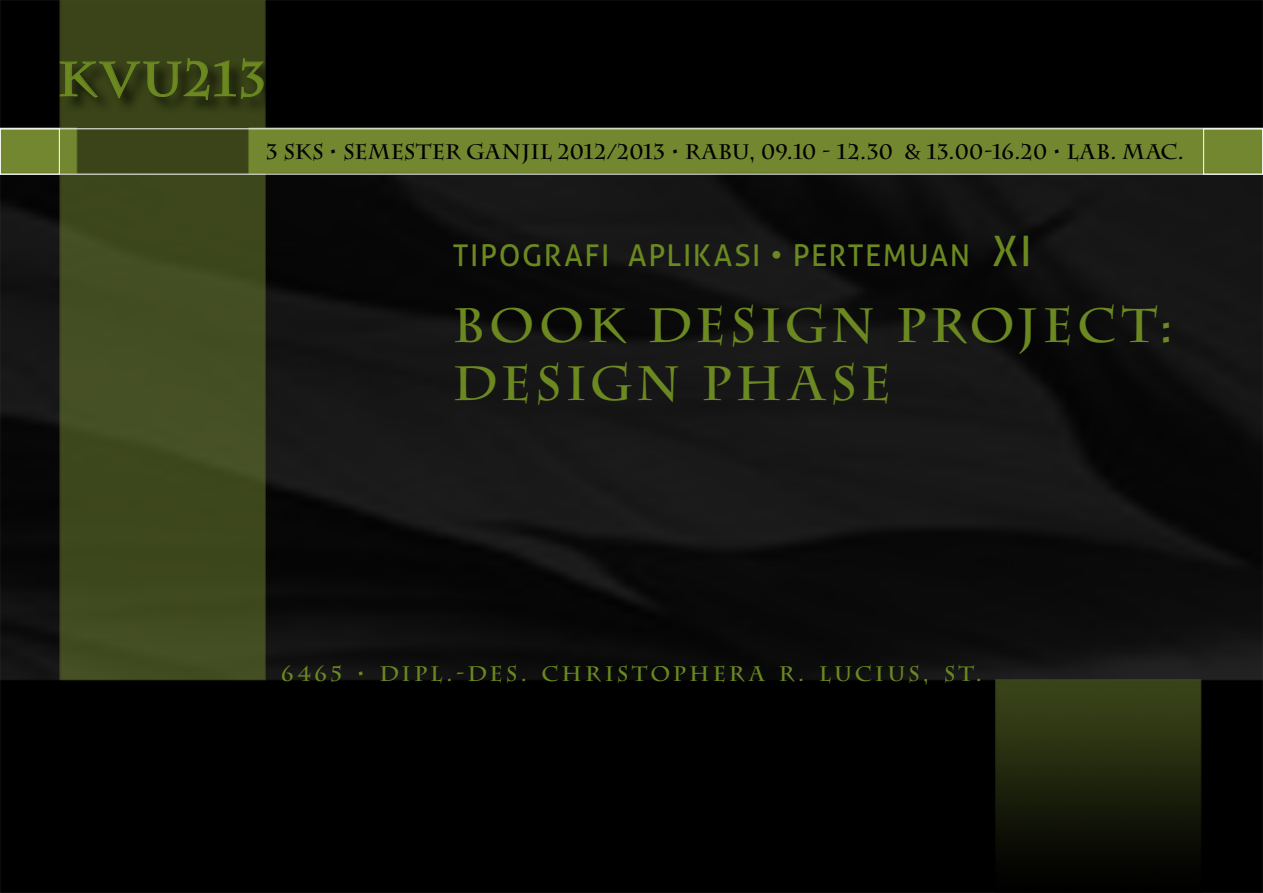
<style>
.page{position:relative;width:1263px;height:893px;background:#fff}
.page>*{position:absolute;margin:0;border:0;box-sizing:border-box;transform-origin:0 0}
.t1{font:700 48px/57.6px "Charlemagne Std";letter-spacing:.075em;color:#6b8920}
.t2{font:30px "Aller";letter-spacing:.05em;color:#6b8920}
.t3{font:700 21px "Charlemagne Std";letter-spacing:.01em;color:#000}
.t4{font:700 21px "Charlemagne Std";letter-spacing:.145em;color:#6b8920}
.s1{font-size:42px}
</style>
<div class="page">
<img style="left:0;top:0;width:1263px;height:893px">
<div style="left:0;top:129px;width:60px;height:45px;border:1px solid #fff"></div>
<div style="left:1203px;top:129px;width:60px;height:45px;border:1px solid #fff"></div>
<div style="left:61px;top:59px;width:220px;height:58px;background:#000;opacity:.75"></div>
<svg style="left:59px;top:58px;width:205px;height:43px;background:#374315"></svg>
<h1 class="t1" style="left:58px;top:51px;width:210px">KVU213</h1>
<p class="t3" style="left:266px;top:140px;width:920px">3 SKS • SEMESTER GANJIL 2012/2013 • RABU, 09.10 - 12.30 &amp; 13.00-16.20 • LAB. MAC.</p>
<h2 class="t2" style="left:453px;top:237px;width:580px">TIPOGRAFI APLIKASI • PERTEMUAN <span class="s1">XI</span></h2>
<h1 class="t1" style="left:453px;top:297px;width:723px">BOOK DESIGN PROJECT:<br>DESIGN PHASE</h1>
<p class="t4" style="left:281px;top:662px;width:703px">6465 • DIPL.-DES. CHRISTOPHERA R. LUCIUS, ST.</p>
</div>
